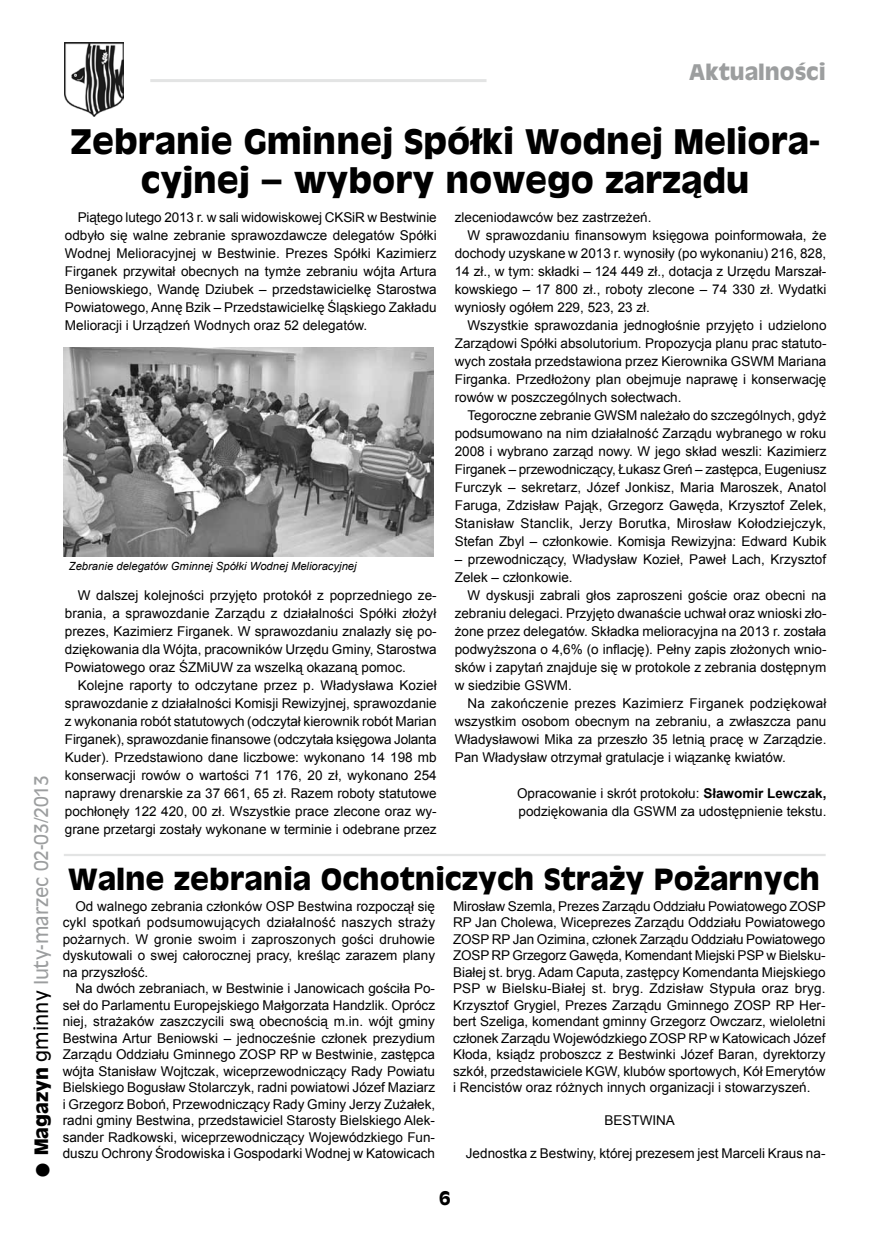
<style>
.page{position:relative;width:881px;height:1242px;background:#fff}
.page>*{position:absolute;margin:0;border:0;box-sizing:border-box;transform-origin:0 0}
.t1{font:700 33px/39.6px "Antique Olive";color:#000;text-align:center}
.t2{font:700 28.5px "Antique Olive";color:#000}
.t3{font:700 21px "Antique Olive";color:#9c9e9f}
.t4{font:18px "Antique Olive";color:#9c9e9f}
.t5{font:700 18px "Antique Olive";color:#000}
.t6{font:13.5px/18px "Arial";color:#000;text-align:justify}
.t7{font:italic 11.25px "Arial";color:#000}
.s1{font-weight:700;font-size:36px;color:#000}
.s2{font-weight:700;color:#000}
.s3{color:#000}
.s4{font-weight:700}
</style>
<div class="page">
<img style="left:64px;top:43px;width:59px;height:73px">
<hr style="left:150px;top:79px;width:336px;height:3px;background:#e3e4e4">
<img style="left:64px;top:348px;width:369px;height:208px">
<hr style="left:64px;top:854px;width:761px;height:2px;background:#e3e4e4">
<h3 class="t3" style="left:689px;top:58px;width:138px">Aktualności</h3>
<h3 class="t4" style="left:30px;top:1179px;width:405px;rotate:-90deg"><span class="s1">•</span> <span class="s2">Magazyn</span> <span class="s3">gminny</span> luty-marzec 02-03/2013</h3>
<h1 class="t1" style="left:70px;top:121px;width:751px">Zebranie Gminnej Spółki Wodnej Meliora&shy;cyjnej – wybory nowego zarządu</h1>
<p class="t6" style="left:65px;top:208px;width:373px;text-indent:13px">Piątego lutego 2013 r. w sali widowiskowej CKSiR w Bestwinie odbyło się walne zebranie sprawozdawcze delegatów Spółki Wodnej Melioracyjnej w Bestwinie. Prezes Spółki Kazimierz Firganek przywitał obecnych na tymże zebraniu wójta Artura Beniowskiego, Wandę Dziubek – przedstawicielkę Starostwa Powiatowego, Annę Bzik – Przedstawicielkę Śląskiego Zakładu Melioracji i Urządzeń Wodnych oraz 52 delegatów.</p>
<p class="t7" style="left:69px;top:559px;width:289px">Zebranie delegatów Gminnej Spółki Wodnej Melioracyjnej</p>
<p class="t6" style="left:65px;top:586px;width:373px;text-indent:13px">W dalszej kolejności przyjęto protokół z poprzedniego ze&shy;brania, a sprawozdanie Zarządu z działalności Spółki złożył prezes, Kazimierz Firganek. W sprawozdaniu znalazły się po&shy;dziękowania dla Wójta, pracowników Urzędu Gminy, Starostwa Powiatowego oraz ŚZMiUW za wszelką okazaną pomoc.</p>
<p class="t6" style="left:65px;top:676px;width:373px;text-indent:13px">Kolejne raporty to odczytane przez p. Władysława Kozieł sprawozdanie z działalności Komisji Rewizyjnej, sprawozdanie z wykonania robót statutowych (odczytał kierownik robót Marian Firganek), sprawozdanie finansowe (odczytała księgowa Jolanta Kuder). Przedstawiono dane liczbowe: wykonano 14 198 mb konserwacji rowów o wartości 71 176, 20 zł, wykonano 254 naprawy drenarskie za 37 661, 65 zł. Razem roboty statutowe pochłonęły 122 420, 00 zł. Wszystkie prace zlecone oraz wy&shy;grane przetargi zostały wykonane w terminie i odebrane przez</p>
<p class="t6" style="left:454px;top:208px;width:198px">zleceniodawców bez zastrzeżeń.</p>
<p class="t6" style="left:467px;top:226px;width:360px">W sprawozdaniu finansowym księgowa poinformowała, że</p>
<p class="t6" style="left:454px;top:244px;width:373px">dochody uzyskane w 2013 r. wynosiły (po wykonaniu) 216, 828,</p>
<p class="t6" style="left:454px;top:262px;width:373px">14 zł., w tym: składki – 124 449 zł., dotacja z Urzędu Marszał-</p>
<p class="t6" style="left:454px;top:280px;width:373px">kowskiego – 17 800 zł., roboty zlecone – 74 330 zł. Wydatki</p>
<p class="t6" style="left:454px;top:298px;width:197px">wyniosły ogółem 229, 523, 23 zł.</p>
<p class="t6" style="left:467px;top:316px;width:360px">Wszystkie sprawozdania jednogłośnie przyjęto i udzielono</p>
<p class="t6" style="left:454px;top:334px;width:373px">Zarządowi Spółki absolutorium. Propozycja planu prac statuto-</p>
<p class="t6" style="left:454px;top:352px;width:373px">wych została przedstawiona przez Kierownika GSWM Mariana</p>
<p class="t6" style="left:454px;top:370px;width:373px">Firganka. Przedłożony plan obejmuje naprawę i konserwację</p>
<p class="t6" style="left:454px;top:388px;width:228px">rowów w poszczególnych sołectwach.</p>
<p class="t6" style="left:467px;top:406px;width:360px">Tegoroczne zebranie GWSM należało do szczególnych, gdyż</p>
<p class="t6" style="left:454px;top:424px;width:373px">podsumowano na nim działalność Zarządu wybranego w roku</p>
<p class="t6" style="left:454px;top:442px;width:373px">2008 i wybrano zarząd nowy. W jego skład weszli: Kazimierz</p>
<p class="t6" style="left:454px;top:460px;width:373px">Firganek – przewodniczący, Łukasz Greń – zastępca, Eugeniusz</p>
<p class="t6" style="left:454px;top:478px;width:373px">Furczyk – sekretarz, Józef Jonkisz, Maria Maroszek, Anatol</p>
<p class="t6" style="left:454px;top:496px;width:373px">Faruga, Zdzisław Pająk, Grzegorz Gawęda, Krzysztof Zelek,</p>
<p class="t6" style="left:454px;top:514px;width:373px">Stanisław Stanclik, Jerzy Borutka, Mirosław Kołodziejczyk,</p>
<p class="t6" style="left:454px;top:532px;width:373px">Stefan Zbyl – członkowie. Komisja Rewizyjna: Edward Kubik</p>
<p class="t6" style="left:454px;top:550px;width:373px">– przewodniczący, Władysław Kozieł, Paweł Lach, Krzysztof<br>Zelek – członkowie.</p>
<p class="t6" style="left:454px;top:586px;width:373px;text-indent:13px">W dyskusji zabrali głos zaproszeni goście oraz obecni na zebraniu delegaci. Przyjęto dwanaście uchwał oraz wnioski zło&shy;żone przez delegatów. Składka melioracyjna na 2013 r. została podwyższona o 4,6% (o inflację). Pełny zapis złożonych wnio&shy;sków i zapytań znajduje się w protokole z zebrania dostępnym w siedzibie GSWM.</p>
<p class="t6" style="left:454px;top:694px;width:373px;text-indent:13px">Na zakończenie prezes Kazimierz Firganek podziękował wszystkim osobom obecnym na zebraniu, a zwłaszcza panu Władysławowi Mika za przeszło 35 letnią pracę w Zarządzie.<br>Pan Władysław otrzymał gratulacje i wiązankę kwiatów.</p>
<p class="t6" style="left:517px;top:784px;width:311px">Opracowanie i skrót protokołu: <span class="s4">Sławomir Lewczak, </span>podziękowania dla GSWM za udostępnienie tekstu.</p>
<h2 class="t2" style="left:68px;top:860px;width:753px">Walne zebrania Ochotniczych Straży Pożarnych</h2>
<p class="t6" style="left:63px;top:898px;width:374px;line-height:16.5px;text-indent:13px">Od walnego zebrania członków OSP Bestwina rozpoczął się cykl spotkań podsumowujących działalność naszych straży pożarnych. W gronie swoim i zaproszonych gości druhowie dyskutowali o swej całorocznej pracy, kreśląc zarazem plany na przyszłość.</p>
<p class="t6" style="left:63px;top:980px;width:374px;line-height:16.5px;text-indent:13px">Na dwóch zebraniach, w Bestwinie i Janowicach gościła Po&shy;seł do Parlamentu Europejskiego Małgorzata Handzlik. Oprócz niej, strażaków zaszczycili swą obecnością m.in. wójt gminy Bestwina Artur Beniowski – jednocześnie członek prezydium Zarządu Oddziału Gminnego ZOSP RP w Bestwinie, zastępca wójta Stanisław Wojtczak, wiceprzewodniczący Rady Powiatu Bielskiego Bogusław Stolarczyk, radni powiatowi Józef Maziarz i Grzegorz Boboń, Przewodniczący Rady Gminy Jerzy Zużałek, radni gminy Bestwina, przedstawiciel Starosty Bielskiego Alek&shy;sander Radkowski, wiceprzewodniczący Wojewódzkiego Fun&shy;duszu Ochrony Środowiska i Gospodarki Wodnej w Katowicach</p>
<p class="t6" style="left:453px;top:898px;width:374px;line-height:16.5px">Mirosław Szemla, Prezes Zarządu Oddziału Powiatowego ZOSP RP Jan Cholewa, Wiceprezes Zarządu Oddziału Powiatowego ZOSP RP Jan Ozimina, członek Zarządu Oddziału Powiatowego ZOSP RP Grzegorz Gawęda, Komendant Miejski PSP w Bielsku-Białej st. bryg. Adam Caputa, zastępcy Komendanta Miejskiego PSP w Bielsku-Białej st. bryg. Zdzisław Stypuła oraz bryg.<br>Krzysztof Grygiel, Prezes Zarządu Gminnego ZOSP RP Her&shy;bert Szeliga, komendant gminny Grzegorz Owczarz, wieloletni członek Zarządu Wojewódzkiego ZOSP RP w Katowicach Józef Kłoda, ksiądz proboszcz z Bestwinki Józef Baran, dyrektorzy szkół, przedstawiciele KGW, klubów sportowych, Kół Emerytów i Rencistów oraz różnych innych organizacji i stowarzyszeń.</p>
<p class="t6" style="left:604px;top:1111px;width:19px">Bestwina</p>
<p class="t6" style="left:465px;top:1144px;width:361px">Jednostka z Bestwiny, której prezesem jest Marceli Kraus na-</p>
<h3 class="t5" style="left:438px;top:1186px;width:13px">6</h3>
</div>
